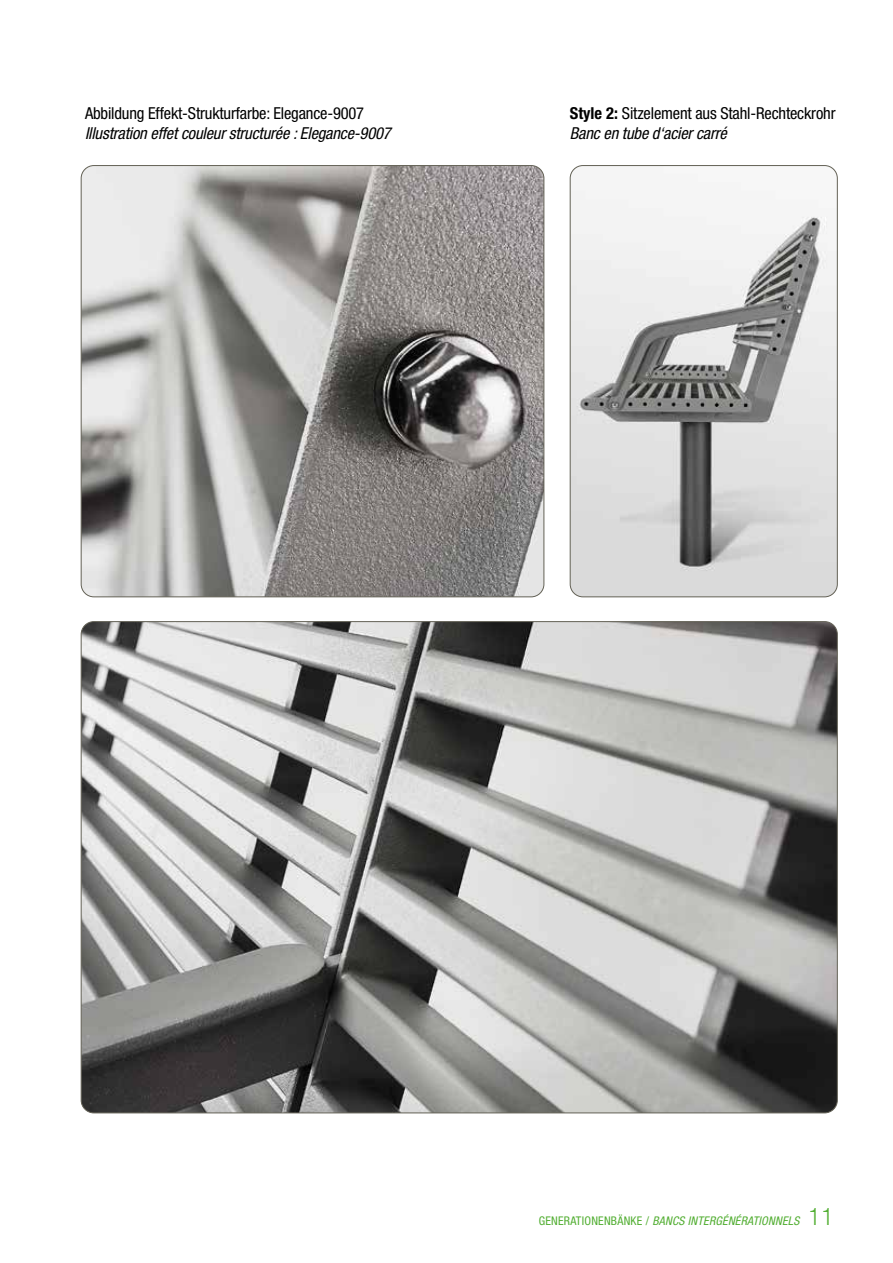
<style>
.page{position:relative;width:893px;height:1263px;background:#fff}
.page>*{position:absolute;margin:0;border:0;box-sizing:border-box;transform-origin:0 0}
.t1{font:condensed 16.5px/19.8px "Helvetica Neue";letter-spacing:-.01em;color:#000}
.t2{font:italic condensed 16.5px "Helvetica Neue";letter-spacing:-.01em;color:#000}
.t3{font:italic condensed 12px "Helvetica Neue";letter-spacing:.02em;color:#52ae32}
.s1{font-weight:700}
.s2{font-style:italic}
.s3{font-style:normal}
.s4{font-weight:300;font-style:normal;font-size:24px}
</style>
<div class="page">
<img style="left:81px;top:166px;width:463px;height:431px">
<img style="left:570px;top:166px;width:267px;height:431px">
<div style="left:570px;top:165px;width:268px;height:432px;border:1px solid #636155;border-radius:13px"></div>
<img style="left:81px;top:622px;width:756px;height:491px">
<p class="t1" style="left:85px;top:103px;width:281px">Abbildung Effekt-Strukturfarbe: Elegance-9007</p>
<p class="t2" style="left:85px;top:124px;width:307px">Illustration effet couleur structurée : Elegance-9007</p>
<p class="t1" style="left:570px;top:103px;width:267px"><span class="s1">Style 2:</span> Sitzelement aus Stahl-Rechteckrohr<br><span class="s2">Banc en tube d‘acier carré</span></p>
<p class="t3" style="left:539px;top:1213px;width:296px"><span class="s3">GENERATIONENBÄNKE /</span> BANCS INTERGÉNÉRATIONNELS <span class="s4">11</span></p>
</div>
